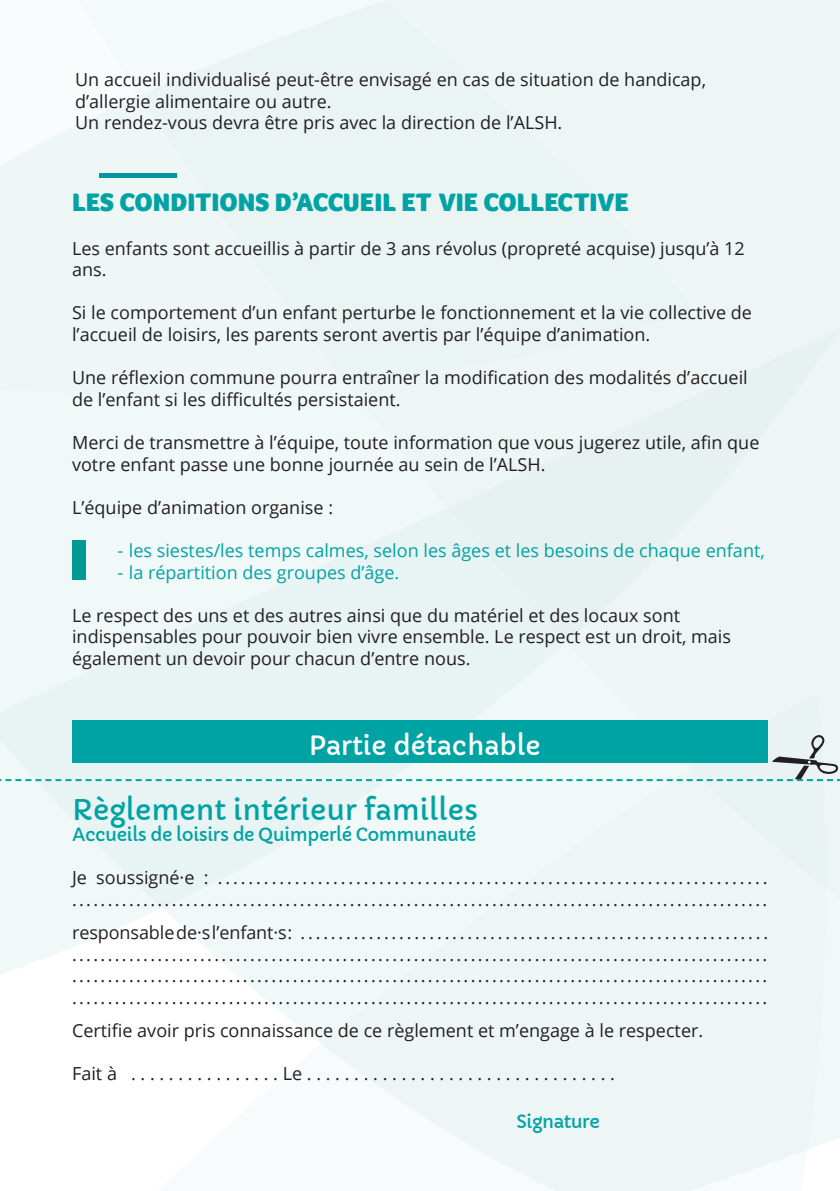
<style>
.page{position:relative;width:840px;height:1191px;background:#fff}
.page>*{position:absolute;margin:0;border:0;box-sizing:border-box;transform-origin:0 0}
.t1{font:28px "Capriola";color:#00a3a3}
.t2{font:900 26px "Foco";color:#00a3a3}
.t3{font:26px "Capriola";color:#fff}
.t4{font:18px/21.6px "Open Sans";color:#231f20}
.t5{font:18px "Open Sans";color:#00a3a3}
.t6{font:18px "Capriola";letter-spacing:-.025em;color:#00a3a3}
</style>
<div class="page">
<div style="left:0;top:0;width:839px;height:778px;background:#edf6f5"></div>
<div style="left:0;top:0;width:696px;height:395px;background:#edf6f5"></div>
<svg style="left:0;top:694px;width:826px;height:40px;fill:#e8f3f3"></svg>
<div style="left:72px;top:720px;width:695px;height:43px;background:#00a3a3"></div>
<svg style="left:0;top:778px;width:839px;height:413px"></svg>
<div style="left:72px;top:540px;width:14px;height:39px;background:#009a91"></div>
<hr style="left:100px;top:174px;width:77px;height:4px;background:#00989e">
<svg style="left:0;top:734px;width:837px;height:47px"></svg>
<p class="t4" style="left:75px;top:68px;width:632px">Un accueil individualisé peut-être envisagé en cas de situation de handicap, d’allergie alimentaire ou autre.<br>Un rendez-vous devra être pris avec la direction de l’ALSH.</p>
<p class="t2" style="left:72px;top:185px;width:558px">LES CONDITIONS D’ACCUEIL ET VIE COLLECTIVE</p>
<p class="t4" style="left:72px;top:237px;width:673px">Les enfants sont accueillis à partir de 3 ans révolus (propreté acquise) jusqu’à 12 ans.</p>
<p class="t4" style="left:72px;top:301px;width:681px">Si le comportement d’un enfant perturbe le fonctionnement et la vie collective de l’accueil de loisirs, les parents seront avertis par l’équipe d’animation.</p>
<p class="t4" style="left:72px;top:366px;width:677px">Une réflexion commune pourra entraîner la modification des modalités d’accueil de l’enfant si les difficultés persistaient.</p>
<p class="t4" style="left:72px;top:431px;width:688px">Merci de transmettre à l’équipe, toute information que vous jugerez utile, afin que votre enfant passe une bonne journée au sein de l’ALSH.</p>
<p class="t4" style="left:72px;top:496px;width:262px">L’équipe d’animation organise :</p>
<p class="t5" style="left:117px;top:538px;width:648px">- les siestes/les temps calmes, selon les âges et les besoins de chaque enfant,</p>
<p class="t5" style="left:117px;top:560px;width:283px">- la répartition des groupes d’âge.</p>
<p class="t4" style="left:72px;top:604px;width:660px">Le respect des uns et des autres ainsi que du matériel et des locaux sont indispensables pour pouvoir bien vivre ensemble. Le respect est un droit, mais également un devoir pour chacun d’entre nous.</p>
<p class="t3" style="left:309px;top:730px;width:233px">Partie détachable</p>
<p class="t1" style="left:72px;top:792px;width:407px">Règlement intérieur familles</p>
<p class="t6" style="left:72px;top:823px;width:405px">Accueils de loisirs de Quimperlé Communauté</p>
<p class="t4" style="left:72px;top:866px;width:696px">Je soussigné·e : ........................................................................</p>
<p class="t4" style="left:72px;top:888px;width:696px">..................................................................................................</p>
<p class="t4" style="left:72px;top:921px;width:697px">responsable de·s l’enfant·s : ..............................................................</p>
<p class="t4" style="left:72px;top:942px;width:696px">..................................................................................................</p>
<p class="t4" style="left:72px;top:964px;width:696px">..................................................................................................</p>
<p class="t4" style="left:72px;top:986px;width:696px">..................................................................................................</p>
<p class="t4" style="left:72px;top:1019px;width:632px">Certifie avoir pris connaissance de ce règlement et m’engage à le respecter.</p>
<p class="t4" style="left:72px;top:1062px;width:544px">Fait à . . . . . . . . . . . . . . . . Le . . . . . . . . . . . . . . . . . . . . . . . . . . . . . . . . .</p>
<p class="t6" style="left:516px;top:1110px;width:85px">Signature</p>
</div>
